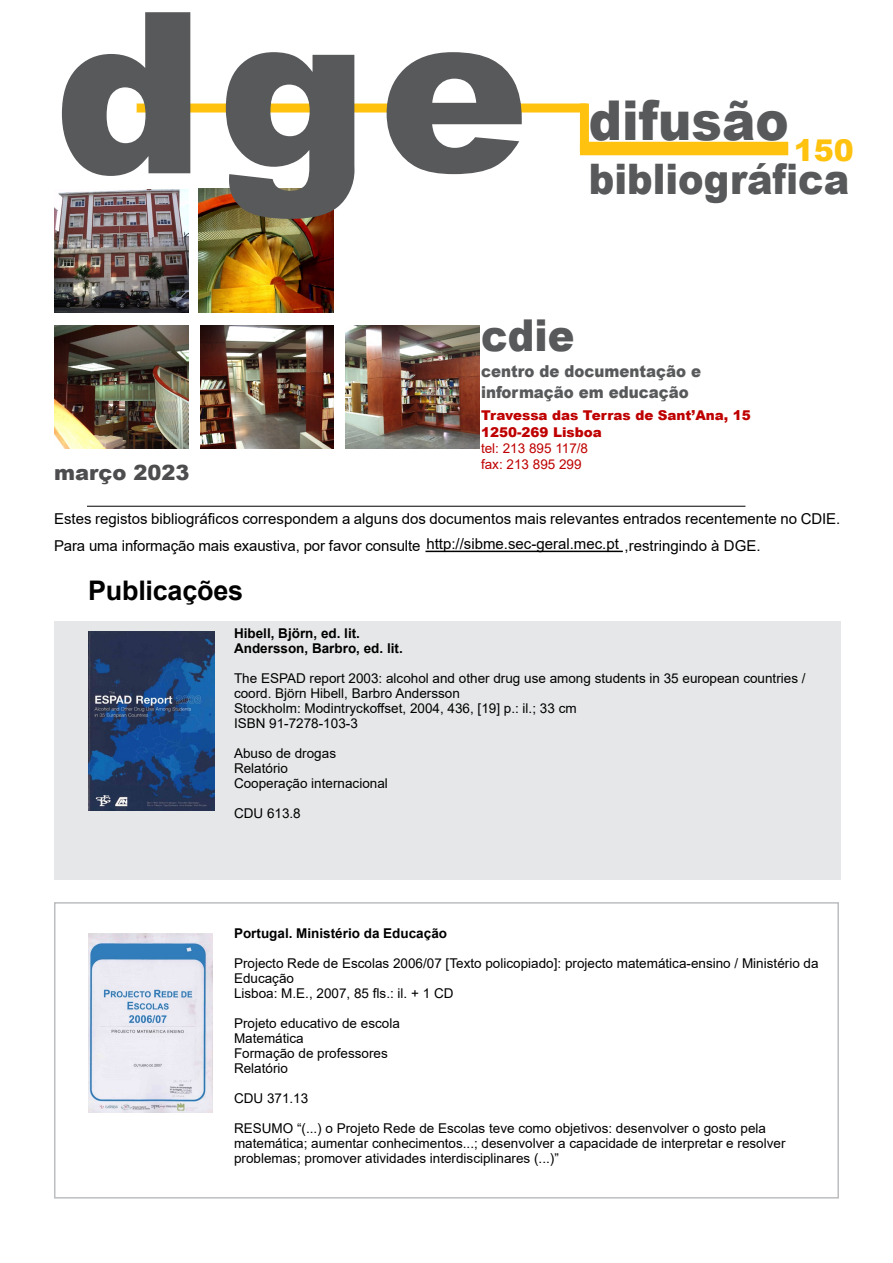
<style>
.page{position:relative;width:893px;height:1263px;background:#fff}
.page>*{position:absolute;margin:0;border:0;box-sizing:border-box;transform-origin:0 0}
.t1{font:900 225px "Arial";color:#58595b}
.t2{font:900 54.9px "Arial";color:#58595b;scale:.91 1}
.t3{font:900 43.95px "Arial";color:#58595b;scale:.91 1}
.t4{font:900 42.15px "Arial";color:#58595b;scale:.91 1}
.t5{font:900 30px "Arial";color:#ffc20e}
.t6{font:700 27px "Arial";letter-spacing:-.01em;color:#000}
.t7{font:900 21px "Arial";color:#4d4d4f}
.t8{font:900 16.5px/21px "Arial";color:#58595b;scale:.91 1}
.t9{font:15px/27px "Arial";color:#000}
.t10{font:13.5px/15px "Arial";color:#000}
.t11{font:700 13.5px/15px "Arial";color:#000}
.t12{font:900 13.5px/16.2px "Arial";color:#bf0000}
.t13{font:13.5px/16.2px "Arial";color:#bf0000}
</style>
<div class="page">
<div style="left:54px;top:621px;width:786px;height:259px;background:#e6e7e8"></div>
<img style="left:54px;top:189px;width:134px;height:124px">
<img style="left:54px;top:326px;width:134px;height:122px">
<div style="left:137px;top:104px;width:450px;height:9px;background:#ffc20e"></div>
<div style="left:580px;top:142px;width:208px;height:13px;background:#ffc20e"></div>
<div style="left:580px;top:104px;width:9px;height:48px;background:#ffc20e"></div>
<img style="left:201px;top:326px;width:132px;height:122px">
<img style="left:345px;top:326px;width:135px;height:122px">
<img style="left:199px;top:189px;width:134px;height:123px">
<hr style="left:87px;top:506px;width:658px;height:1px;background:#000">
<hr style="left:425px;top:551px;width:198px;height:1px;background:#000">
<img style="left:89px;top:631px;width:125px;height:179px">
<div style="left:54px;top:902px;width:785px;height:296px;border:2px solid #bcbec0"></div>
<img style="left:89px;top:933px;width:124px;height:179px">
<h1 class="t1" style="left:54px;top:-72px;width:476px">dge</h1>
<h2 class="t2" style="left:589px;top:81px;width:221px">difusão</h2>
<h3 class="t4" style="left:589px;top:149px;width:288px">bibliográfica</h3>
<h3 class="t5" style="left:794px;top:128px;width:62px">150</h3>
<h3 class="t7" style="left:54px;top:457px;width:137px">março 2023</h3>
<h3 class="t3" style="left:481px;top:304px;width:104px">cdie</h3>
<p class="t8" style="left:481px;top:360px;width:243px">centro de documentação e informação em educação</p>
<p class="t12" style="left:481px;top:407px;width:271px">Travessa das Terras de Sant’Ana, 15<br>1250-269 Lisboa</p>
<p class="t13" style="left:481px;top:440px;width:109px">tel: 213 895 117/8 fax: 213 895 299</p>
<p class="t9" style="left:54px;top:506px;width:788px">Estes registos bibliográficos correspondem a alguns dos documentos mais relevantes entrados recentemente no CDIE.<br>Para uma informação mais exaustiva, por favor consulte</p>
<p class="t9" style="left:426px;top:530px;width:194px">http://sibme.sec-geral.mec.pt</p>
<p class="t9" style="left:625px;top:533px;width:137px">,restringindo à DGE.</p>
<h3 class="t6" style="left:88px;top:571px;width:156px">Publicações</h3>
<p class="t11" style="left:234px;top:626px;width:170px">Hibell, Björn, ed. lit.<br>Andersson, Barbro, ed. lit.</p>
<p class="t10" style="left:234px;top:671px;width:573px">The ESPAD report 2003: alcohol and other drug use among students in 35 european countries / coord. Björn Hibell, Barbro Andersson<br>Stockholm: Modintryckoffset, 2004, 436, [19] p.: il.; 33 cm<br>ISBN 91-7278-103-3</p>
<p class="t10" style="left:234px;top:746px;width:155px">Abuso de drogas<br>Relatório<br>Cooperação internacional</p>
<p class="t10" style="left:234px;top:806px;width:68px">CDU 613.8</p>
<p class="t11" style="left:234px;top:926px;width:215px">Portugal. Ministério da Educação</p>
<p class="t10" style="left:234px;top:956px;width:586px">Projecto Rede de Escolas 2006/07 [Texto policopiado]: projecto matemática-ensino / Ministério da<br>Educação<br>Lisboa: M.E., 2007, 85 fls.: il. + 1 CD</p>
<p class="t10" style="left:234px;top:1016px;width:167px">Projeto educativo de escola<br>Matemática<br>Formação de professores<br>Relatório</p>
<p class="t10" style="left:234px;top:1091px;width:76px">CDU 371.13</p>
<p class="t10" style="left:234px;top:1121px;width:553px">RESUMO “(...) o Projeto Rede de Escolas teve como objetivos: desenvolver o gosto pela matemática; aumentar conhecimentos...; desenvolver a capacidade de interpretar e resolver problemas; promover atividades interdisciplinares (...)”</p>
</div>
